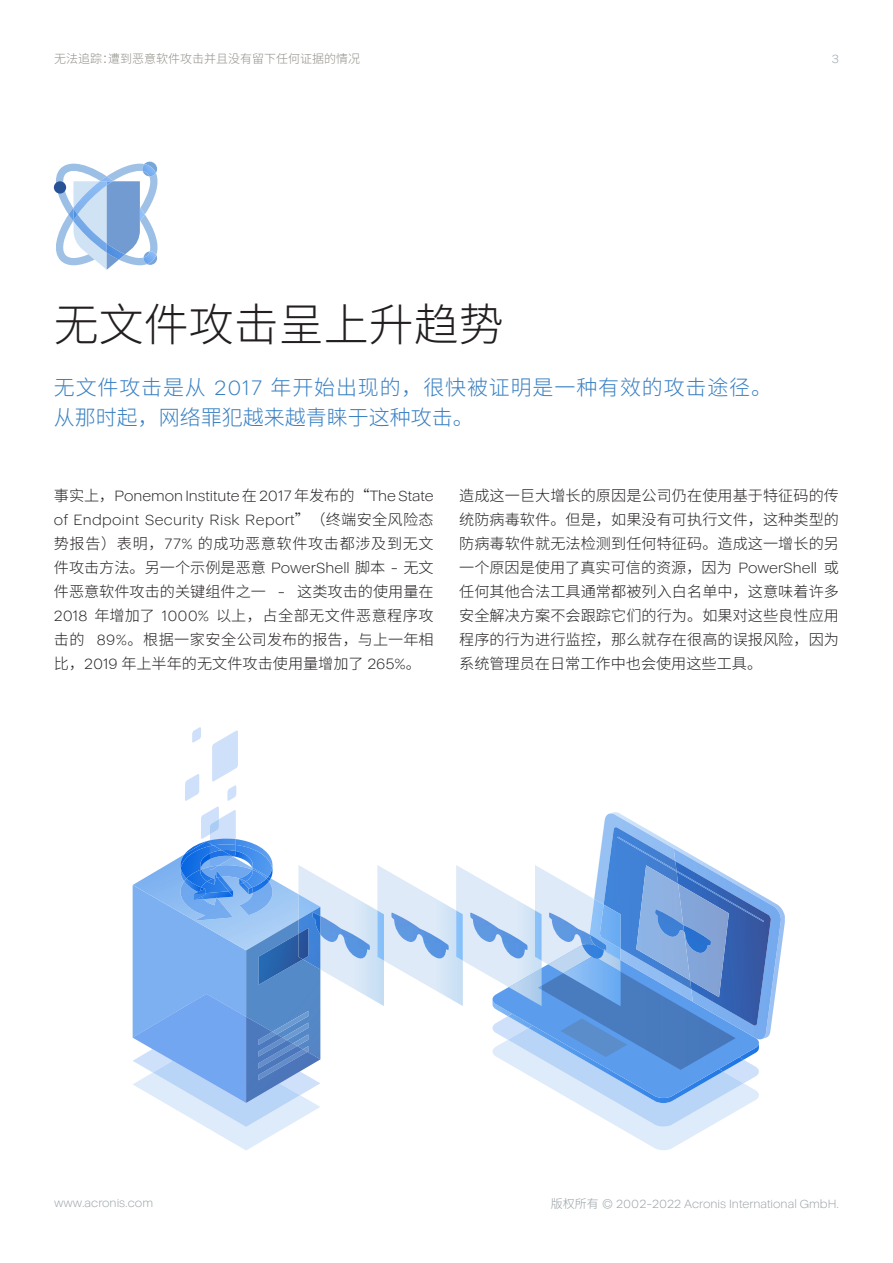
<style>
.page{position:relative;width:893px;height:1263px;background:#fff}
.page>*{position:absolute;margin:0;border:0;box-sizing:border-box;transform-origin:0 0}
.t1{font:300 45px "Noto Sans CJ Ksc";color:#231f20}
.t2{font:300 21px/30px "Noto Sans CJ Ksc";letter-spacing:.04em;color:#387fc2}
.t3{font:300 15px/24px "Noto Sans CJ Ksc";color:#231f20;text-align:justify}
.t4{font:300 15px/24px "Acronis Cyber";letter-spacing:.01em;color:#231f20}
.t5{font:300 12.15px "Acronis Cyber";color:#97a0a5}
.t6{font:300 12px "Acronis Cyber";color:#97a0a5}
.t7{font:300 12px "Noto Sans CJ Ksc";color:#918f88}
.s1{font-family:"Acronis Cyber";font-size:21.15px}
.s2{font-family:"Noto Sans CJ Ksc"}
.s3{font-size:15.15px}
.s4{font-family:"Acronis Cyber";font-size:15.15px}
.s5{font-family:"Acronis Cyber"}
.s6{font-size:12.15px}
</style>
<div class="page">
<img style="left:762px;top:901px;width:19px;height:138px">
<img style="left:762px;top:897px;width:9px;height:129px">
<img style="left:762px;top:896px;width:2px;height:26px">
<svg style="left:133px;top:727px;width:629px;height:423px"></svg>
<svg style="left:53px;top:162px;width:105px;height:108px"></svg>
<p class="t7" style="left:54px;top:52px;width:307px">无法追踪：遭到恶意软件攻击并且没有留下任何证据的情况</p>
<p class="t5" style="left:832px;top:51px;width:9px">3</p>
<h1 class="t1" style="left:54px;top:299px;width:451px">无文件攻击呈上升趋势</h1>
<h2 class="t2" style="left:54px;top:372px;width:720px">无文件攻击是从 <span class="s1">2017</span> 年开始出现的，很快被证明是一种有效的攻击途径。从那时起，网络罪犯越来越青睐于这种攻击。</h2>
<p class="t4" style="left:54px;top:483px;width:381px"><span class="s2">事实上，</span>Ponemon Institute <span class="s2">在</span><span class="s3">2017</span><span class="s2">年发布的“</span>The State of Endpoint Security Risk Report<span class="s2">”（终端安全风险态</span></p>
<p class="t3" style="left:54px;top:531px;width:381px">势报告）表明，<span class="s4">77</span><span class="s5">%</span> 的成功恶意软件攻击都涉及到无文件攻击方法。另一个示例是恶意 <span class="s5">PowerShell</span> 脚本 <span class="s5">-</span> 无文件恶意软件攻击的关键组件之一 <span class="s5">-</span> 这类攻击的使用量在<span class="s4">2018</span> 年增加了 <span class="s4">1000</span><span class="s5">%</span> 以上，占全部无文件恶意程序攻击的 <span class="s4">89</span><span class="s5">%</span>。根据一家安全公司发布的报告，与上一年相比，<span class="s4">2019</span> 年上半年的无文件攻击使用量增加了 <span class="s4">265</span><span class="s5">%</span>。</p>
<p class="t3" style="left:459px;top:483px;width:381px">造成这一巨大增长的原因是公司仍在使用基于特征码的传统防病毒软件。但是，如果没有可执行文件，这种类型的防病毒软件就无法检测到任何特征码。造成这一增长的另一个原因是使用了真实可信的资源，因为 <span class="s5">PowerShell</span> 或任何其他合法工具通常都被列入白名单中，这意味着许多安全解决方案不会跟踪它们的行为。如果对这些良性应用程序的行为进行监控，那么就存在很高的误报风险，因为系统管理员在日常工作中也会使用这些工具。</p>
<p class="t6" style="left:54px;top:1196px;width:101px">www.acronis.com</p>
<p class="t6" style="left:551px;top:1197px;width:290px"><span class="s2">版权所有</span> © <span class="s6">2002</span>-<span class="s6">2022</span> Acronis International GmbH.</p>
</div>
